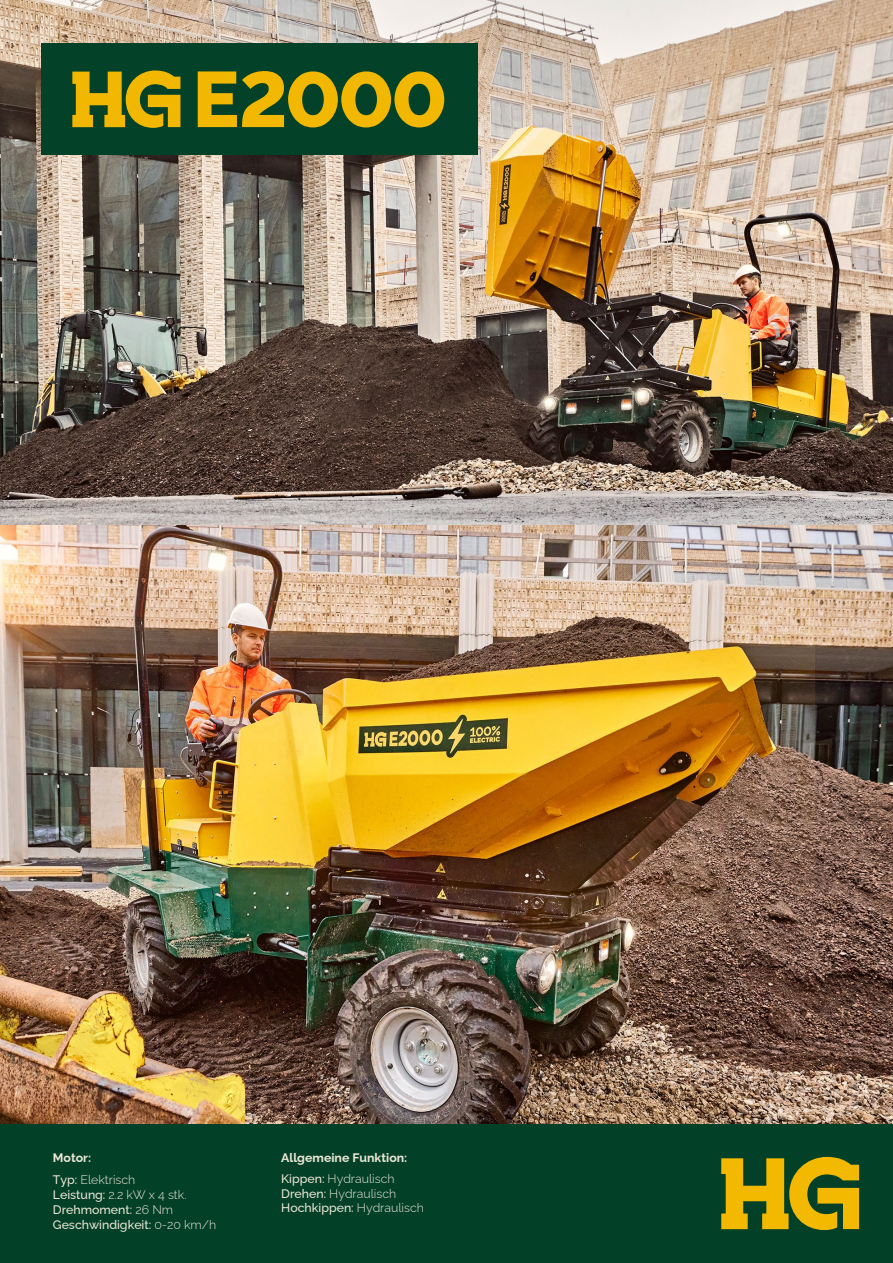
<style>
.page{position:relative;width:893px;height:1263px;background:#fff}
.page>*{position:absolute;margin:0;border:0;box-sizing:border-box;transform-origin:0 0}
.t1{font:300 12.3px/22.4px "Raleway";color:#eee8d7}
.t2{font:500 12.3px/14.9px "Raleway";color:#eee8d7}
.t3{font:700 12.3px/20.9px "Raleway";color:#eee8d7}
.s1{font-weight:700}
.s2{font-weight:500}
.s3{font-weight:300}
</style>
<div class="page">
<img style="left:0;top:0;width:893px;height:525px">
<img style="left:0;top:525px;width:893px;height:599px">
<div style="left:41px;top:43px;width:436px;height:112px;background:#034128"></div>
<svg style="left:72px;top:70px;width:108px;height:58px"></svg>
<svg style="left:198px;top:71px;width:246px;height:56px"></svg>
<div style="left:0;top:1124px;width:893px;height:139px;background:#034028"></div>
<svg style="left:721px;top:1157px;width:138px;height:73px"></svg>
<p class="t1" style="left:53px;top:1145px;width:84px"><span class="s1">Motor:<br></span><span class="s2">Typ:</span> Elektrisch</p>
<p class="t2" style="left:53px;top:1186px;width:165px">Leistung: <span class="s3">2.2 kW x 4 stk.<br></span>Drehmoment: <span class="s3">26 Nm<br></span>Geschwindigkeit: <span class="s3">0-20 km/h</span></p>
<p class="t3" style="left:281px;top:1146px;width:128px">Allgemeine Funktion:<br><span class="s2">Kippen:</span> <span class="s3">Hydraulisch</span></p>
<p class="t1" style="left:281px;top:1184px;width:144px;line-height:14.9px"><span class="s2">Drehen:</span> Hydraulisch<br><span class="s2">Hochkippen:</span> Hydraulisch</p>
</div>
